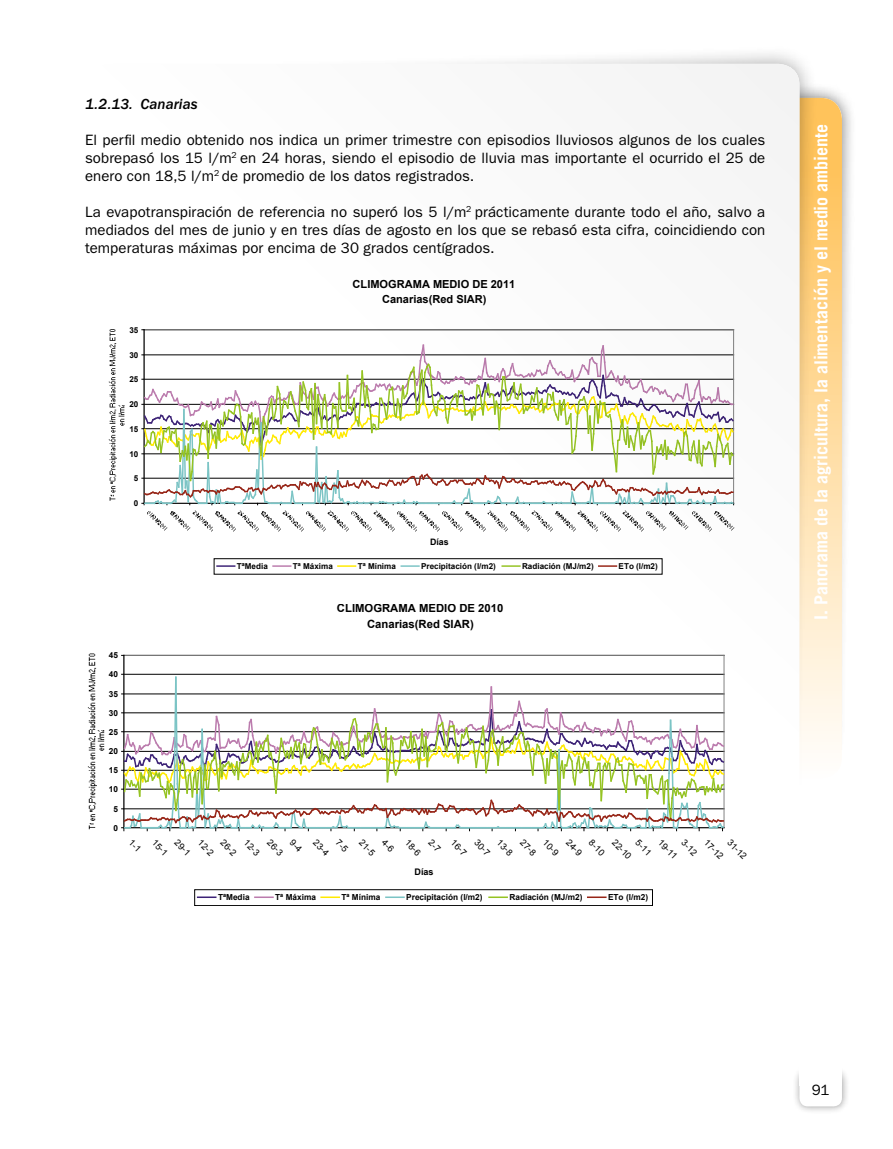
<style>
.page{position:relative;width:893px;height:1149px;background:#fff}
.page>*{position:absolute;margin:0;border:0;box-sizing:border-box;transform-origin:0 0}
.t1{font:700 18px "Trade Gothic";letter-spacing:-.005em;color:#fff}
.Texto_general{font:15px/18px "Franklin Gothic";letter-spacing:.005em;color:#000;text-align:justify}
.Titulo_05{font:italic 500 15px "Franklin Gothic";letter-spacing:.005em;color:#000}
.t2{font:700 11.4px/15.1px "Arial";color:#000;text-align:center}
.t3{font:700 11.1px/14.7px "Arial";color:#000;text-align:center}
.t4{font:9px "Arial";color:#000}
.t5{font:700 9px "Arial";color:#000}
.t6{font:700 8.85px "Arial";color:#000}
.t7{font:700 8.25px "Arial";color:#000}
.t8{font:700 8.1px "Arial";color:#000}
</style>
<div class="page">
<div style="left:742px;top:82px;width:115px;height:691px;background:#000;opacity:.6"></div>
<div style="left:757px;top:98px;width:85px;height:680px;background:linear-gradient(to bottom,#ffbd4c,#fffdfb);border-radius:21px"></div>
<div style="left:150px;top:45px;width:669px;height:923px;background:#000;opacity:.4"></div>
<div style="left:85px;top:64px;width:714px;height:969px;background:#fff;border-radius:21px"></div>
<div style="left:791px;top:1064px;width:59px;height:49px;background:#000;opacity:.4"></div>
<div style="left:799px;top:1071px;width:43px;height:35px;background:#fff;border-radius:9px"></div>
<div style="left:799px;top:1063px;width:43px;height:21px;background:#fff"></div>
<hr style="left:144px;top:329px;width:590px;height:1px;background:#828282">
<hr style="left:733px;top:329px;width:1px;height:174px;background:#828282">
<hr style="left:144px;top:329px;width:1px;height:174px;background:#000">
<svg style="left:142px;top:343px;width:593px;height:162px"></svg>
<img style="left:147px;top:511px;width:21px;height:20px">
<img style="left:170px;top:510px;width:496px;height:22px">
<img style="left:669px;top:511px;width:20px;height:19px">
<img style="left:692px;top:511px;width:20px;height:21px">
<img style="left:714px;top:511px;width:20px;height:20px">
<img style="left:109px;top:329px;width:8px;height:172px">
<img style="left:118px;top:405px;width:7px;height:21px">
<div style="left:214px;top:558px;width:448px;height:16px;border:1px solid #000"></div>
<svg style="left:217px;top:565px;width:18px;height:1px"></svg>
<svg style="left:273px;top:565px;width:18px;height:1px"></svg>
<svg style="left:338px;top:565px;width:18px;height:1px"></svg>
<svg style="left:401px;top:565px;width:18px;height:1px"></svg>
<svg style="left:502px;top:565px;width:18px;height:1px"></svg>
<svg style="left:599px;top:565px;width:17px;height:1px"></svg>
<hr style="left:124px;top:655px;width:600px;height:1px;background:#000">
<hr style="left:124px;top:654px;width:600px;height:1px;background:#828282">
<hr style="left:724px;top:655px;width:1px;height:172px;background:#828282">
<hr style="left:123px;top:655px;width:1px;height:172px;background:#828282">
<hr style="left:124px;top:655px;width:1px;height:172px;background:#000">
<svg style="left:122px;top:673px;width:603px;height:157px"></svg>
<img style="left:88px;top:653px;width:8px;height:176px">
<img style="left:97px;top:730px;width:8px;height:21px">
<div style="left:194px;top:889px;width:459px;height:16px;border:1px solid #000"></div>
<svg style="left:198px;top:896px;width:18px;height:1px"></svg>
<svg style="left:255px;top:896px;width:18px;height:1px"></svg>
<svg style="left:321px;top:896px;width:18px;height:1px"></svg>
<svg style="left:386px;top:896px;width:18px;height:1px"></svg>
<svg style="left:489px;top:896px;width:18px;height:1px"></svg>
<svg style="left:588px;top:896px;width:18px;height:1px"></svg>
<p class="Titulo_05" style="left:85px;top:96px;width:114px">1.2.13. Canarias</p>
<p class="Texto_general" style="left:85px;top:131px;width:682px">El perfil medio obtenido nos indica un primer trimestre con episodios lluviosos algunos de los cuales sobrepasó los 15 l/m<sup>2</sup> en 24 horas, siendo el episodio de lluvia mas importante el ocurrido el 25 de enero con 18,5 l/m<sup>2</sup> de promedio de los datos registrados.</p>
<p class="Texto_general" style="left:85px;top:203px;width:682px">La evapotranspiración de referencia no superó los 5 l/m<sup>2</sup> prácticamente durante todo el año, salvo a mediados del mes de junio y en tres días de agosto en los que se rebasó esta cifra, coincidiendo con temperaturas máximas por encima de 30 grados centígrados.</p>
<p class="t3" style="left:353px;top:277px;width:164px">CLIMOGRAMA MEDIO DE 2011<br>Canarias(Red SIAR)</p>
<p class="t8" style="left:129px;top:324px;width:11px">35</p>
<p class="t8" style="left:129px;top:349px;width:11px">30</p>
<p class="t8" style="left:129px;top:374px;width:11px">25</p>
<p class="t8" style="left:129px;top:399px;width:11px">20</p>
<p class="t8" style="left:129px;top:423px;width:11px">15</p>
<p class="t8" style="left:129px;top:448px;width:11px">10</p>
<p class="t8" style="left:134px;top:473px;width:6px">5</p>
<p class="t7" style="left:109px;top:650px;width:11px">45</p>
<p class="t7" style="left:109px;top:668px;width:11px">40</p>
<p class="t7" style="left:109px;top:688px;width:11px">35</p>
<p class="t7" style="left:109px;top:707px;width:11px">30</p>
<p class="t7" style="left:109px;top:726px;width:11px">25</p>
<p class="t7" style="left:109px;top:746px;width:11px">20</p>
<p class="t7" style="left:109px;top:764px;width:11px">15</p>
<p class="t7" style="left:109px;top:783px;width:11px">10</p>
<p class="t7" style="left:113px;top:803px;width:6px">5</p>
<p class="t7" style="left:113px;top:822px;width:6px">0</p>
<p class="t8" style="left:134px;top:498px;width:6px">0</p>
<p class="t6" style="left:430px;top:535px;width:20px">Días</p>
<p class="t8" style="left:237px;top:560px;width:32px">TªMedia</p>
<p class="t8" style="left:293px;top:560px;width:41px">Tª Máxima</p>
<p class="t8" style="left:358px;top:560px;width:40px">Tª Mínima</p>
<p class="t8" style="left:421px;top:560px;width:76px">Precipitación (l/m2)</p>
<p class="t8" style="left:522px;top:560px;width:73px">Radiación (MJ/m2)</p>
<p class="t8" style="left:619px;top:560px;width:41px">ETo (l/m2)</p>
<p class="t2" style="left:337px;top:601px;width:168px">CLIMOGRAMA MEDIO DE 2010<br>Canarias(Red SIAR)</p>
<p class="t4" style="left:158px;top:836px;width:20px;rotate:45deg">15-1</p>
<p class="t4" style="left:180px;top:836px;width:20px;rotate:45deg">29-1</p>
<p class="t4" style="left:204px;top:836px;width:20px;rotate:45deg">12-2</p>
<p class="t4" style="left:226px;top:836px;width:20px;rotate:45deg">26-2</p>
<p class="t4" style="left:250px;top:836px;width:20px;rotate:45deg">12-3</p>
<p class="t4" style="left:273px;top:836px;width:20px;rotate:45deg">26-3</p>
<p class="t4" style="left:319px;top:836px;width:20px;rotate:45deg">23-4</p>
<p class="t4" style="left:365px;top:836px;width:20px;rotate:45deg">21-5</p>
<p class="t4" style="left:411px;top:836px;width:20px;rotate:45deg">18-6</p>
<p class="t4" style="left:457px;top:836px;width:20px;rotate:45deg">16-7</p>
<p class="t4" style="left:480px;top:836px;width:20px;rotate:45deg">30-7</p>
<p class="t4" style="left:503px;top:836px;width:20px;rotate:45deg">13-8</p>
<p class="t4" style="left:526px;top:836px;width:20px;rotate:45deg">27-8</p>
<p class="t4" style="left:549px;top:836px;width:20px;rotate:45deg">10-9</p>
<p class="t4" style="left:572px;top:836px;width:20px;rotate:45deg">24-9</p>
<p class="t4" style="left:594px;top:836px;width:20px;rotate:45deg">8-10</p>
<p class="t4" style="left:618px;top:836px;width:25px;rotate:45deg">22-10</p>
<p class="t4" style="left:641px;top:836px;width:20px;rotate:45deg">5-11</p>
<p class="t4" style="left:664px;top:836px;width:25px;rotate:45deg">19-11</p>
<p class="t4" style="left:687px;top:836px;width:20px;rotate:45deg">3-12</p>
<p class="t4" style="left:710px;top:836px;width:25px;rotate:45deg">17-12</p>
<p class="t4" style="left:733px;top:836px;width:25px;rotate:45deg">31-12</p>
<p class="t5" style="left:415px;top:866px;width:21px">Días</p>
<p class="t7" style="left:218px;top:891px;width:33px">TªMedia</p>
<p class="t7" style="left:275px;top:891px;width:42px">Tª Máxima</p>
<p class="t7" style="left:341px;top:891px;width:40px">Tª Mínima</p>
<p class="t7" style="left:406px;top:891px;width:78px">Precipitación (l/m2)</p>
<p class="t7" style="left:509px;top:891px;width:75px">Radiación (MJ/m2)</p>
<p class="t7" style="left:608px;top:891px;width:42px">ETo (l/m2)</p>
<p class="t1" style="left:810px;top:619px;width:497px;rotate:-90deg">I. Panorama de la agricultura, la alimentación y el medio ambiente</p>
<p class="Texto_general" style="left:812px;top:1080px;width:19px">91</p>
</div>
